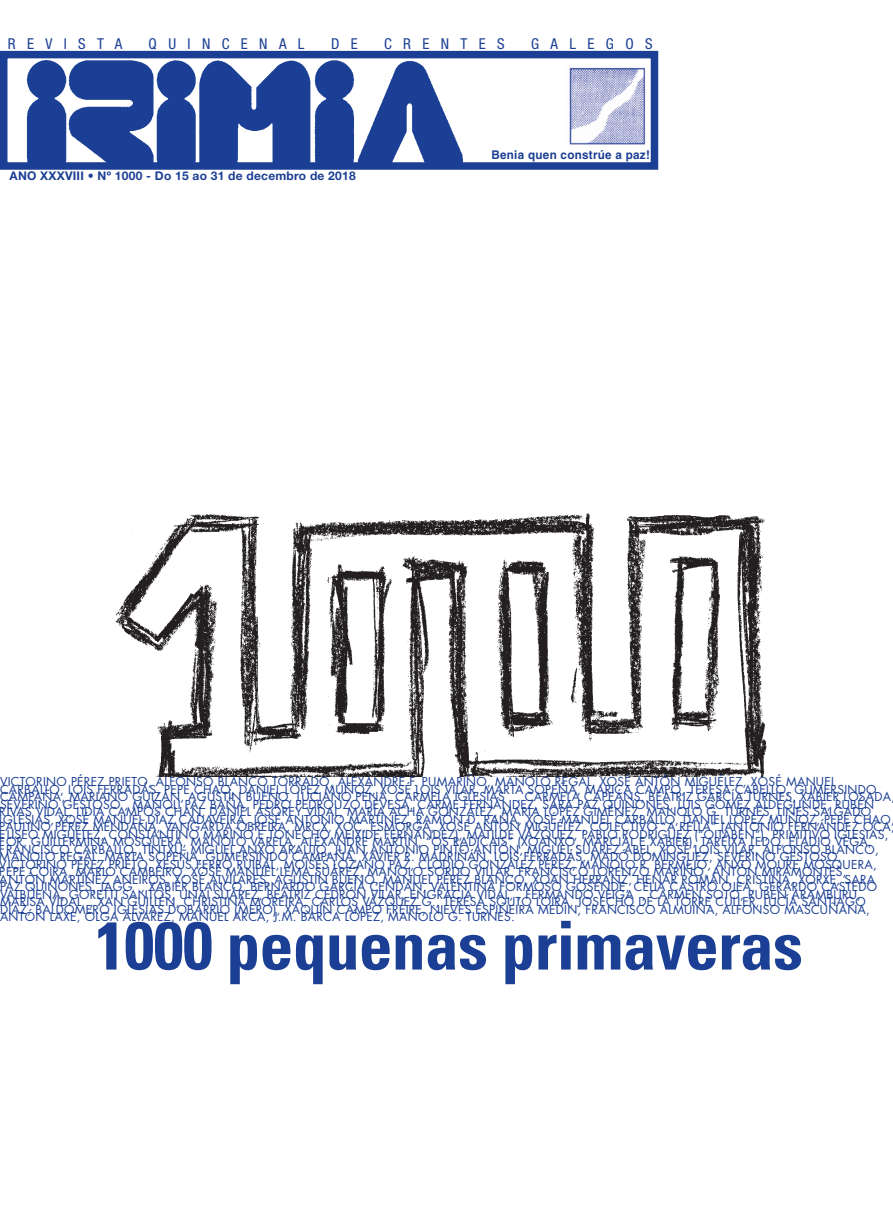
<style>
.page{position:relative;width:893px;height:1212px;background:#fff}
.page>*{position:absolute;margin:0;border:0;box-sizing:border-box;transform-origin:0 0}
.t1{font:700 condensed 67.5px "Univers LT Std";letter-spacing:-.01em;color:#1b3f94}
.t2{font:condensed 15px "Helvetica Neue LT Std";letter-spacing:.76em;color:#1b3f94}
.t3{font:12px "Futura Std";letter-spacing:.02em;color:#1b3f94}
.t4{font:700 12px "Helvetica Neue LT Std";letter-spacing:.02em;color:#1b3f94}
.t5{font:700 12px "Helvetica LT Std";letter-spacing:.025em;color:#1b3f94}
</style>
<div class="page">
<svg style="left:0;top:50px;width:659px;height:120px"></svg>
<img style="left:567px;top:64px;width:78px;height:83px">
<img style="left:115px;top:513px;width:652px;height:263px">
<p class="t2" style="left:8px;top:35px;width:116px">REVISTA</p>
<p class="t2" style="left:149px;top:35px;width:157px">QUINCENAL</p>
<p class="t2" style="left:331px;top:35px;width:28px">D E</p>
<p class="t2" style="left:384px;top:35px;width:122px">CRENTES</p>
<p class="t2" style="left:531px;top:35px;width:123px">GALEGOS</p>
<p class="t4" style="left:10px;top:168px;width:348px">ANO XXXVIII • Nº 1000 - Do 15 ao 31 de decembro de 2018</p>
<p class="t5" style="left:491px;top:147px;width:160px">Benia quen constrúe a paz!</p>
<p class="t3" style="left:0;top:774px;width:837px">VICTORINO PÉREZ PRIETO, ALFONSO BLANCO TORRADO, ALEXANDRE F. PUMARIÑO, MANOLO REGAL, XOSÉ ANTÓN MIGUÉLEZ, XOSÉ MANUEL</p>
<p class="t3" style="left:0;top:781px;width:744px">CARBALLO, LOIS FERRADÁS, PEPE CHAO, DANIEL LÓPEZ MUÑOZ, XOSÉ LOIS VILAR, MARTA SOPEÑA, MARICA CAMPO, TERESA CAB</p>
<p class="t3" style="left:760px;top:781px;width:118px">ELLO, GUMERSINDO</p>
<p class="t3" style="left:0;top:789px;width:593px">CAMPAÑA, MARIANO GUIZÁN, AGUSTÍN BUENO, LUCIANO PENA, CARMELA IGLESIAS , CARMELA CAP</p>
<p class="t3" style="left:608px;top:789px;width:201px">EÁNS, BEATRIZ GARCÍA TURNES, XAB</p>
<p class="t3" style="left:823px;top:789px;width:68px">IER LOSADA</p>
<p class="t3" style="left:0;top:796px;width:875px">SEVERINO GESTOSO , MANOLI PAZ BAÑA, PEDRO PEDROUZO DEVESA, CARME FERNÁNDEZ, SARA PAZ QUIÑONES, LUIS GÓMEZ ALDEGUNDE, RUBÉN</p>
<p class="t3" style="left:0;top:804px;width:873px">RIVAS VIDAL, LIDIA CAMPOS CHAN, DANIEL ASOREY VIDAL, MARÍA ACHA GONZÁLEZ, MARÍA LÓPEZ GIMÉNEZ, MANOLO G. TURNES, LINES SALGADO</p>
<p class="t3" style="left:0;top:811px;width:896px">IGLESIAS, XOSÉ MANUEL DÍAZ CADAVEIRA, JOSÉ ANTONIO MARTÍNEZ, RAMÓN D. RAÑA, XOSÉ MANUEL CARBALLO, DANIEL LÓPEZ MUÑOZ, PEPE CHAO,</p>
<p class="t3" style="left:0;top:819px;width:304px">PAULINO PÉREZ MENDAÑA, VANGARDA OBREIRA, MRCX</p>
<p class="t3" style="left:328px;top:819px;width:18px">, XOC</p>
<p class="t3" style="left:362px;top:819px;width:534px">, ESMORGA, XOSÉ ANTÓN MIGUÉLEZ, COLECTIVO “A RELLA” (ANTONIO FERNÁNDEZ OCA,</p>
<p class="t3" style="left:0;top:826px;width:890px">ELISEO MIGUÉLEZ, CONSTANTINO MARIÑO E TONECHO MEIXIDE FERNÁNDEZ), MATILDE VÁZQUEZ, PABLO RODRÍGUEZ (“OITABEN”), PRIMITIVO IGLESIAS,</p>
<p class="t3" style="left:0;top:834px;width:658px">FOR, GUILLERMINA MOSQUERA, MANOLO VARELA, ALEXANDRE MARTÍN, “OS RADICAIS” (XOANXO, MARCIAL E XAB</p>
<p class="t3" style="left:672px;top:834px;width:201px">IER), TAREIXA LEDO, ELADIO VEGA,</p>
<p class="t3" style="left:0;top:841px;width:880px">FRANCISCO CARBALLO, TINTXU, MIGUEL ANXO ARAUJO, JUAN ANTONIO PINTO ANTÓN, MIGUEL SUÁREZ ABEL, XOSÉ LOIS VILAR, ALFONSO BLANCO,</p>
<p class="t3" style="left:0;top:849px;width:843px">MANOLO REGAL, MARTA SOPEÑA, GUMERSINDO CAMPAÑA, XAVIER R. MADRIÑÁN, LOIS FERRADÁS, MADÓ DOMÍNGUEZ, SEVERINO GESTOSO,</p>
<p class="t3" style="left:0;top:856px;width:878px">VICTORINO PÉREZ PRIETO, XESÚS FERRO RUIBAL, MOISÉS LOZANO PAZ, CLODIO GONZÁLEZ PÉREZ, MANOLO R. BERMEJO, ANXO MOURE MOSQUERA,</p>
<p class="t3" style="left:0;top:864px;width:848px">PEPE COIRA, MARIO CAMBEIRO, XOSÉ MANUEL LEMA SUÁREZ, MANOLO SORDO VILLAR, FRANCISCO LORENZO MARIÑO, ANTÓN MIRAMONTES,</p>
<p class="t3" style="left:0;top:871px;width:875px">ANTÓN MARTÍNEZ ANEIROS, XOSÉ ALVILARES, AGUSTÍN BUENO, MANUEL PÉREZ BLANCO, XOAN H ERRANZ, H ENAR ROMÁN, CRISTINA, XORXE, SARA</p>
<p class="t3" style="left:0;top:879px;width:124px">PAZ QUIÑONES, JAGG</p>
<p class="t3" style="left:141px;top:879px;width:17px">, XAB</p>
<p class="t3" style="left:172px;top:879px;width:707px">IER BLANCO, BERNARDO GARCÍA CENDÁN, VALENTINA FORMOSO GOSENDE, CELIA CASTRO OJ EA, GERARDO CASTEDO</p>
<p class="t3" style="left:0;top:886px;width:862px">VALBUENA, GORETTI SANTOS, UNAI SUÁREZ, BEATRIZ CEDRÓN VILAR, ENGRACIA VIDAL, , FERMANDO VEIGA , CARMEN SOTO, RUBÉN ARAMBURU,</p>
<p class="t3" style="left:0;top:894px;width:867px">MARISA VIDAL , XAN GUILLÉN, CHRISTINA MOREIRA, CARLOS VÁZQUEZ G., TERESA SOUTO LOIRA, JOSECHO DE LA TORRE CULLER, LUCÍA SANTIAGO</p>
<p class="t3" style="left:0;top:901px;width:295px">DÍAZ, BALDOMERO IGLESIAS DOBARRIO (MERO), XAQ</p>
<p class="t3" style="left:311px;top:901px;width:560px">UÍN CAMPO FREIRE, N IEVES ESPIÑEIRA MEDÍN, FRANCISCO ALMUIÑA, ALFONSO MASCUÑANA,</p>
<p class="t3" style="left:0;top:909px;width:516px">ANTÓN LAXE, OLGA ÁLVAREZ, MANUEL ARCA, J.M. BARCA LÓPEZ, MANOLO G. TURNES.</p>
<h1 class="t1" style="left:95px;top:904px;width:709px">1000 pequenas primaveras</h1>
</div>
